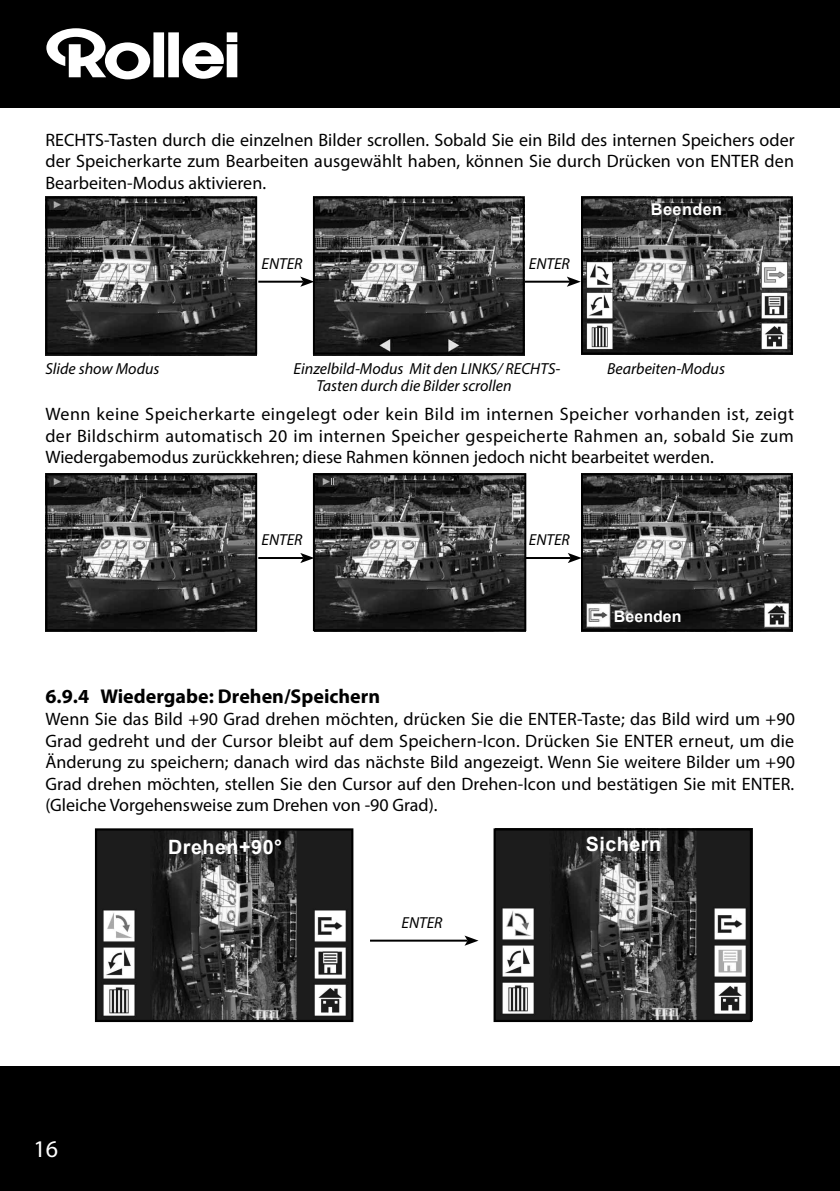
<style>
.page{position:relative;width:840px;height:1191px;background:#fff}
.page>*{position:absolute;margin:0;border:0;box-sizing:border-box;transform-origin:0 0}
.t1{font:24px "Myriad Pro";color:#fff}
.t2{font:700 20px "Myriad Pro";color:#000}
.t3{font:700 19.8px "Arial";letter-spacing:.025em;color:#fff}
.t4{font:18px/21.6px "Myriad Pro";color:#000;text-align:justify}
.t5{font:700 16.2px "Arial";letter-spacing:.025em;color:#fff}
.t6{font:italic 16px "Myriad Pro";color:#000}
.t7{font:700 16px "Arial";color:#fff}
</style>
<div class="page">
<div style="left:0;top:1066px;width:839px;height:125px;background:#000"></div>
<div style="left:0;top:0;width:839px;height:108px;background:#000"></div>
<svg style="left:46px;top:28px;width:191px;height:51px"></svg>
<img style="left:98px;top:831px;width:252px;height:188px">
<img style="left:496px;top:831px;width:252px;height:188px">
<img style="left:48px;top:476px;width:206px;height:152px">
<hr style="left:258px;top:557px;width:45px;height:2px;background:#000">
<svg style="left:300px;top:553px;width:13px;height:10px"></svg>
<hr style="left:525px;top:557px;width:45px;height:2px;background:#000">
<svg style="left:568px;top:553px;width:12px;height:10px"></svg>
<img style="left:316px;top:476px;width:207px;height:152px">
<svg style="left:331px;top:478px;width:3px;height:7px"></svg>
<img style="left:583px;top:476px;width:206px;height:152px">
<img style="left:583px;top:476px;width:35px;height:26px">
<img style="left:586px;top:604px;width:24px;height:23px">
<img style="left:764px;top:604px;width:23px;height:23px">
<div style="left:45px;top:473px;width:212px;height:158px;border:2px solid #000"></div>
<div style="left:313px;top:473px;width:213px;height:158px;border:2px solid #000"></div>
<div style="left:580px;top:473px;width:212px;height:158px;border:2px solid #000"></div>
<img style="left:581px;top:199px;width:211px;height:156px">
<img style="left:45px;top:199px;width:212px;height:156px">
<img style="left:313px;top:199px;width:211px;height:156px">
<hr style="left:258px;top:281px;width:45px;height:2px;background:#000">
<svg style="left:300px;top:276px;width:13px;height:11px"></svg>
<hr style="left:524px;top:281px;width:45px;height:2px;background:#000">
<svg style="left:566px;top:276px;width:14px;height:11px"></svg>
<div style="left:45px;top:196px;width:212px;height:158px;border:2px solid #000"></div>
<div style="left:313px;top:196px;width:211px;height:158px;border:2px solid #000"></div>
<div style="left:580px;top:196px;width:212px;height:158px;border:2px solid #000"></div>
<hr style="left:370px;top:939px;width:97px;height:2px;background:#000">
<svg style="left:464px;top:935px;width:14px;height:10px"></svg>
<div style="left:95px;top:828px;width:258px;height:194px;border:2px solid #000"></div>
<div style="left:493px;top:828px;width:258px;height:194px;border:2px solid #000"></div>
<p class="t4" style="left:45px;top:128px;width:750px">RECHTS-Tasten durch die einzelnen Bilder scrollen. Sobald Sie ein Bild des internen Speichers oder der Speicherkarte zum Bearbeiten ausgewählt haben, können Sie durch Drücken von ENTER den Bearbeiten-Modus aktivieren.</p>
<p class="t6" style="left:261px;top:253px;width:43px">ENTER</p>
<p class="t6" style="left:528px;top:253px;width:43px">ENTER</p>
<p class="t5" style="left:650px;top:199px;width:73px">Beenden</p>
<p class="t6" style="left:45px;top:359px;width:115px">Slide show Modus</p>
<p class="t6" style="left:293px;top:359px;width:268px">Einzelbild-Modus Mit den LINKS/ RECHTS-</p>
<p class="t6" style="left:606px;top:359px;width:119px">Bearbeiten-Modus</p>
<p class="t6" style="left:316px;top:376px;width:197px">Tasten durch die Bilder scrollen</p>
<p class="t4" style="left:45px;top:403px;width:749px">Wenn keine Speicherkarte eingelegt oder kein Bild im internen Speicher vorhanden ist, zeigt der Bildschirm automatisch 20 im internen Speicher gespeicherte Rahmen an, sobald Sie zum Wiedergabemodus zurückkehren; diese Rahmen können jedoch nicht bearbeitet werden.</p>
<p class="t6" style="left:261px;top:530px;width:43px">ENTER</p>
<p class="t6" style="left:528px;top:530px;width:43px">ENTER</p>
<p class="t7" style="left:613px;top:606px;width:69px">Beenden</p>
<p class="t2" style="left:45px;top:683px;width:336px">6.9.4 Wiedergabe: Drehen/Speichern</p>
<p class="t4" style="left:45px;top:708px;width:750px">Wenn Sie das Bild +90 Grad drehen möchten, drücken Sie die ENTER-Taste; das Bild wird um +90<br>Grad gedreht und der Cursor bleibt auf dem Speichern-Icon. Drücken Sie ENTER erneut, um die Änderung zu speichern; danach wird das nächste Bild angezeigt. Wenn Sie weitere Bilder um +90<br>Grad drehen möchten, stellen Sie den Cursor auf den Drehen-Icon und bestätigen Sie mit ENTER. (Gleiche Vorgehensweise zum Drehen von -90 Grad).</p>
<p class="t3" style="left:168px;top:833px;width:115px">Drehen+90°</p>
<p class="t3" style="left:585px;top:830px;width:77px">Sichern</p>
<h1 class="t1" style="left:33px;top:1134px;width:26px">16</h1>
<p class="t6" style="left:401px;top:912px;width:43px">ENTER</p>
</div>
